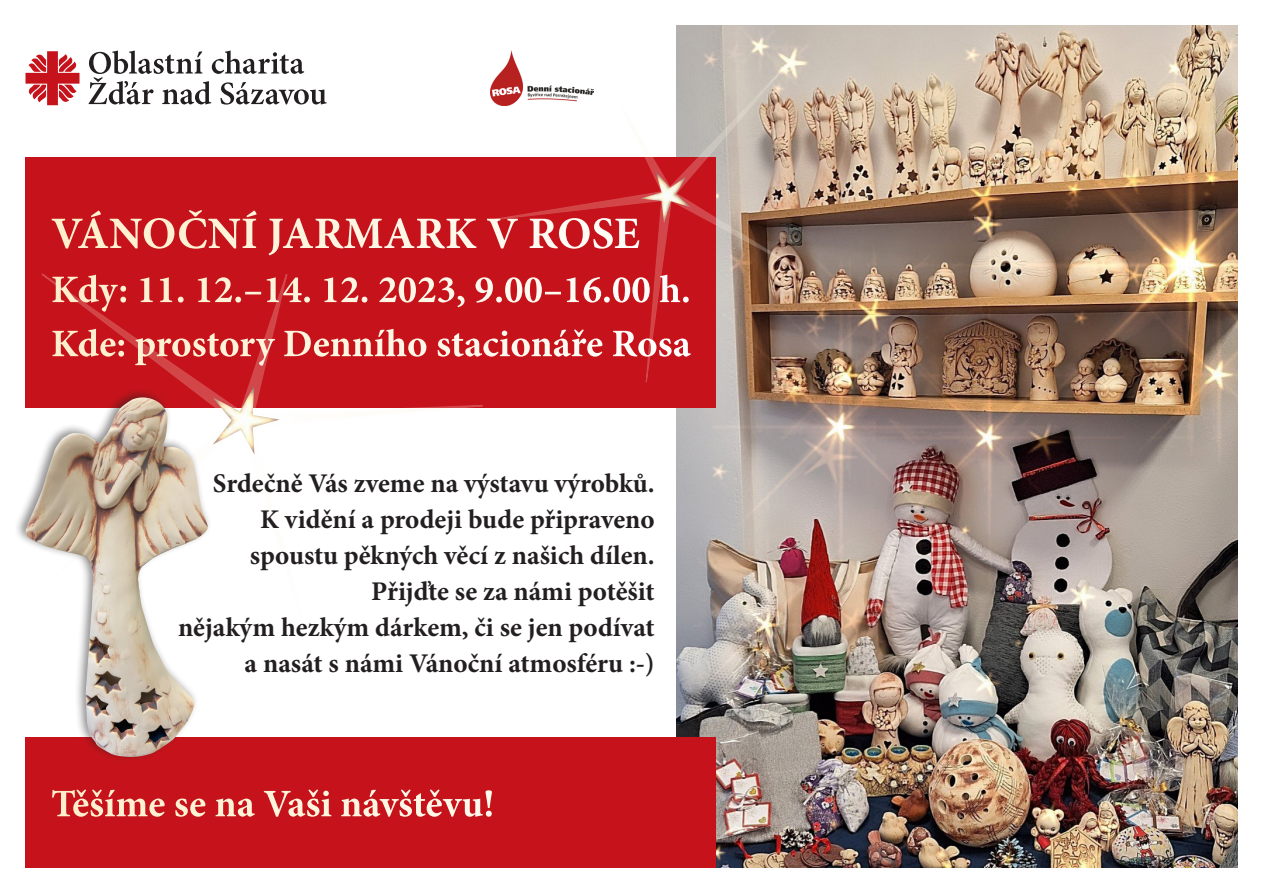
<style>
.page{position:relative;width:1263px;height:893px;background:#fff}
.page>*{position:absolute;margin:0;border:0;box-sizing:border-box;transform-origin:0 0}
.t1{font:700 45px "Minion Pro";color:#fff}
.t2{font:700 39px "Minion Pro";color:#fff}
.t3{font:700 27px "Minion Pro";color:#231f20}
</style>
<div class="page">
<img style="left:676px;top:26px;width:561px;height:841px">
<svg style="left:89px;top:51px;width:238px;height:54px"></svg>
<svg style="left:26px;top:51px;width:54px;height:54px"></svg>
<div style="left:26px;top:157px;width:690px;height:251px;background:#c6131b"></div>
<div style="left:26px;top:737px;width:690px;height:130px;background:#c6131b"></div>
<svg style="left:41px;top:273px;width:442px;height:139px"></svg>
<img style="left:213px;top:386px;width:67px;height:68px">
<svg style="left:490px;top:38px;width:338px;height:363px"></svg>
<img style="left:640px;top:172px;width:50px;height:51px">
<div style="left:14px;top:388px;width:198px;height:375px;background:#231f20;opacity:.5"></div>
<img style="left:25px;top:397px;width:183px;height:360px">
<p class="t1" style="left:51px;top:202px;width:590px">VÁNOČNÍ JARMARK V ROSE</p>
<p class="t2" style="left:51px;top:262px;width:641px">Kdy: 11. 12.–14. 12. 2023, 9.00–16.00 h.</p>
<p class="t2" style="left:51px;top:316px;width:641px">Kde: prostory Denního stacionáře Rosa</p>
<p class="t3" style="left:213px;top:465px;width:443px">Srdečně Vás zveme na výstavu výrobků.</p>
<p class="t3" style="left:260px;top:501px;width:396px">K vidění a prodeji bude připraveno</p>
<p class="t3" style="left:250px;top:537px;width:406px">spoustu pěkných věcí z našich dílen.</p>
<p class="t3" style="left:371px;top:573px;width:285px">Přijďte se za námi potěšit</p>
<p class="t3" style="left:178px;top:609px;width:478px">nějakým hezkým dárkem, či se jen podívat</p>
<p class="t3" style="left:245px;top:645px;width:412px">a nasát s námi Vánoční atmosféru :-)</p>
<p class="t2" style="left:51px;top:776px;width:445px">Těšíme se na Vaši návštěvu!</p>
</div>
